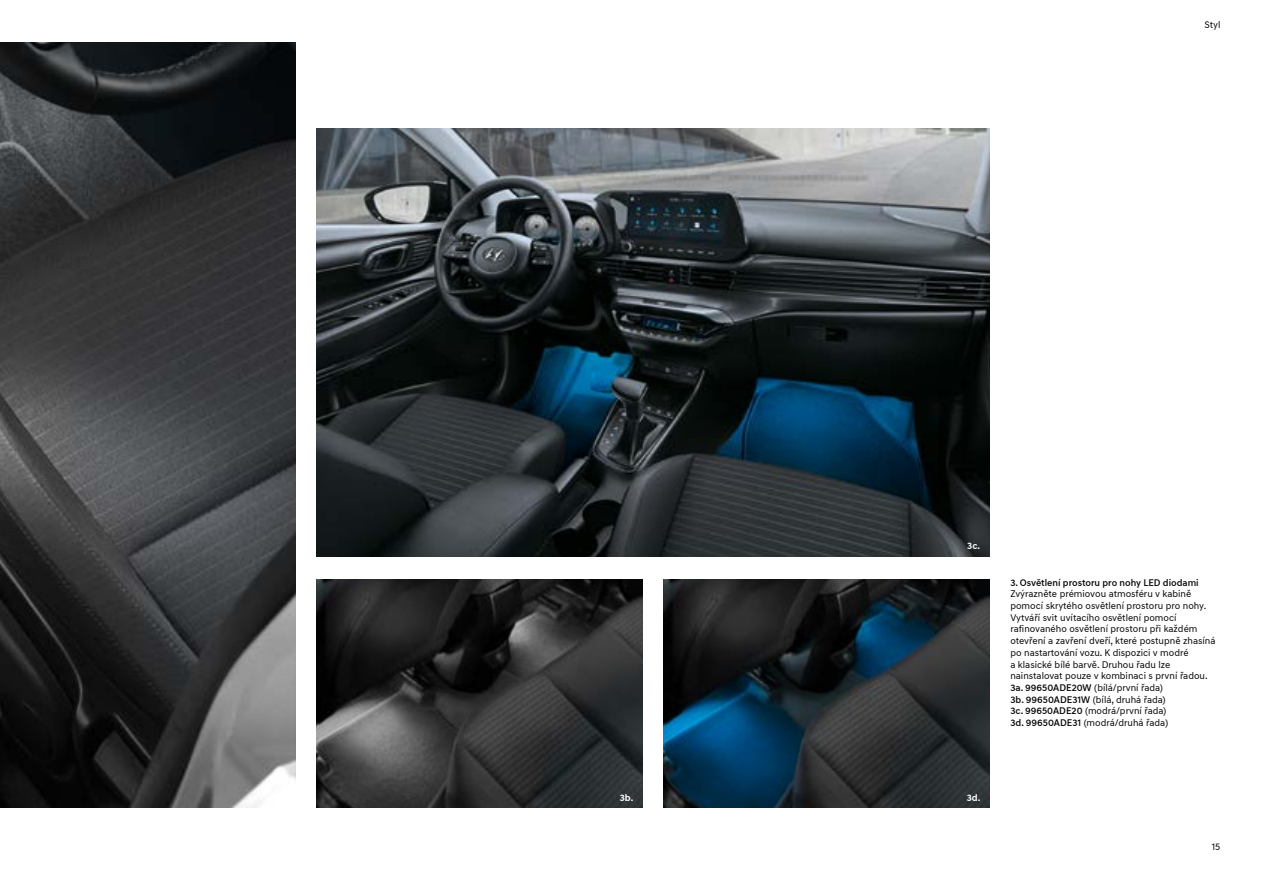
<style>
.page{position:relative;width:1263px;height:893px;background:#fff}
.page>*{position:absolute;margin:0;border:0;box-sizing:border-box;transform-origin:0 0}
.t1{font:9.75px/11.7px "Hyundai Sans Text";color:#000}
.t2{font:500 9.75px "Hyundai Sans Text";color:#000}
.t3{font:700 9.75px "Hyundai Sans Text";color:#fff}
.s1{font-weight:500}
</style>
<div class="page">
<img style="left:316px;top:129px;width:673px;height:427px">
<img style="left:316px;top:579px;width:326px;height:229px">
<img style="left:663px;top:579px;width:326px;height:229px">
<img style="left:0;top:43px;width:295px;height:765px">
<p class="t1" style="left:1204px;top:19px;width:18px">Styl</p>
<p class="t3" style="left:967px;top:540px;width:14px">3c.</p>
<p class="t3" style="left:620px;top:792px;width:15px">3b.</p>
<p class="t3" style="left:967px;top:792px;width:15px">3d.</p>
<p class="t2" style="left:1010px;top:576px;width:190px">3. Osvětlení prostoru pro nohy LED diodami</p>
<p class="t1" style="left:1010px;top:588px;width:207px">Zvýrazněte prémiovou atmosféru v kabině pomocí skrytého osvětlení prostoru pro nohy.<br>Vytváří svit uvítacího osvětlení pomocí rafinovaného osvětlení prostoru při každém otevření a zavření dveří, které postupně zhasíná po nastartování vozu. K dispozici v modré<br>a klasické bílé barvě. Druhou řadu lze nainstalovat pouze v kombinaci s první řadou.<br><span class="s1">3a. 99650ADE20W</span> (bílá/první řada)<br><span class="s1">3b. 99650ADE31W</span> (bílá, druhá řada)<br><span class="s1">3c. 99650ADE20</span> (modrá/první řada)<br><span class="s1">3d. 99650ADE31</span> (modrá/druhá řada)</p>
<p class="t1" style="left:1212px;top:841px;width:10px">15</p>
</div>
